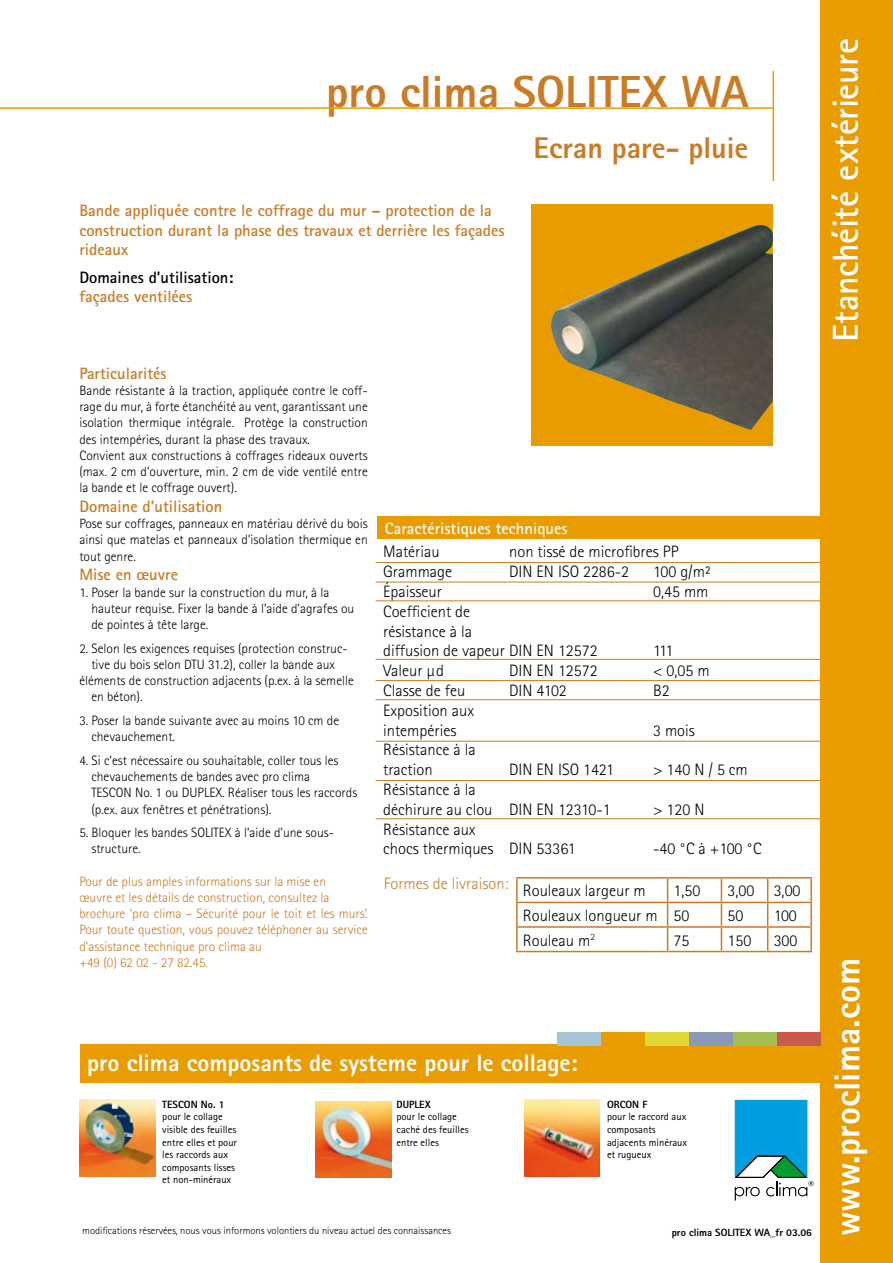
<style>
.page{position:relative;width:893px;height:1263px;background:#fff}
.page>*{position:absolute;margin:0;border:0;box-sizing:border-box;transform-origin:0 0}
.t1{font:800 45px "Agfa Rotis Sans Serif";color:#c97b25}
.t2{font:700 36px "Agfa Rotis Sans Serif";letter-spacing:-.015em;color:#fff}
.t3{font:800 36px "Agfa Rotis Sans Serif";color:#fff}
.t4{font:800 30px "Agfa Rotis Sans Serif";color:#c97b25}
.t5{font:800 24px "Agfa Rotis Sans Serif";color:#fff}
.t6{font:300 16.5px/19.8px "Agfa Rotis Sans Serif";color:#000}
.t7{font:700 16.5px/19.8px "Agfa Rotis Sans Serif";color:#c97b25}
.t8{font:700 16.5px "Agfa Rotis Sans Serif";color:#fff}
.t9{font:700 16.5px "Agfa Rotis Sans Serif";color:#000}
.t10{font:300 16.5px "Agfa Rotis Sans Serif";color:#c97b25}
.t11{font:300 13.5px/16.2px "Agfa Rotis Sans Serif";color:#000}
.t12{font:300 13.5px/16.2px "Agfa Rotis Sans Serif";color:#c97b25}
.t13{font:10.5px/12.6px "Agfa Rotis Sans Serif";color:#000}
.t14{font:300 10.5px "Agfa Rotis Sans Serif";color:#000}
.t15{font:800 10.5px "Agfa Rotis Sans Serif";color:#000}
</style>
<div class="page">
<hr style="left:376px;top:601px;width:514px;height:1px;background:#c97b25">
<hr style="left:376px;top:699px;width:514px;height:1px;background:#c97b25">
<hr style="left:376px;top:741px;width:514px;height:1px;background:#c97b25">
<hr style="left:376px;top:680px;width:514px;height:1px;background:#c97b25">
<hr style="left:376px;top:780px;width:514px;height:1px;background:#c97b25">
<hr style="left:376px;top:818px;width:514px;height:1px;background:#c97b25">
<hr style="left:376px;top:582px;width:514px;height:1px;background:#c97b25">
<hr style="left:376px;top:562px;width:514px;height:1px;background:#c97b25">
<hr style="left:376px;top:659px;width:514px;height:1px;background:#c97b25">
<div style="left:81px;top:1045px;width:746px;height:38px;background:#e89c00"></div>
<div style="left:820px;top:0;width:73px;height:1263px;background:#e89c00"></div>
<hr style="left:0;top:107px;width:773px;height:2px;background:#e89c00">
<hr style="left:772px;top:71px;width:2px;height:110px;background:#e89c00">
<svg style="left:735px;top:1100px;width:79px;height:100px"></svg>
<div style="left:531px;top:204px;width:242px;height:241px;background:#e89c00"></div>
<div style="left:557px;top:1032px;width:44px;height:13px;background:#a6c5d5"></div>
<div style="left:601px;top:1032px;width:44px;height:13px;background:#e89c00"></div>
<div style="left:645px;top:1032px;width:44px;height:13px;background:#e1d736"></div>
<div style="left:689px;top:1032px;width:44px;height:13px;background:#889ab5"></div>
<div style="left:733px;top:1032px;width:44px;height:13px;background:#a2bd51"></div>
<div style="left:777px;top:1032px;width:44px;height:13px;background:#ca584d"></div>
<img style="left:551px;top:224px;width:221px;height:206px">
<div style="left:377px;top:517px;width:462px;height:22px;background:#e89c00"></div>
<hr style="left:516px;top:877px;width:152px;height:1px;background:#c97b25">
<hr style="left:516px;top:878px;width:2px;height:24px;background:#c97b25">
<hr style="left:668px;top:877px;width:53px;height:1px;background:#c97b25">
<hr style="left:721px;top:877px;width:47px;height:1px;background:#c97b25">
<hr style="left:768px;top:877px;width:44px;height:1px;background:#c97b25">
<hr style="left:810px;top:878px;width:2px;height:24px;background:#c97b25">
<hr style="left:516px;top:902px;width:152px;height:1px;background:#c97b25">
<hr style="left:516px;top:903px;width:2px;height:23px;background:#c97b25">
<hr style="left:668px;top:902px;width:53px;height:1px;background:#c97b25">
<hr style="left:721px;top:902px;width:47px;height:1px;background:#c97b25">
<hr style="left:768px;top:902px;width:44px;height:1px;background:#c97b25">
<hr style="left:810px;top:903px;width:2px;height:23px;background:#c97b25">
<hr style="left:516px;top:926px;width:152px;height:2px;background:#c97b25">
<hr style="left:516px;top:928px;width:2px;height:23px;background:#c97b25">
<hr style="left:668px;top:926px;width:53px;height:2px;background:#c97b25">
<svg style="left:667px;top:878px;width:1px;height:73px"></svg>
<hr style="left:721px;top:926px;width:47px;height:2px;background:#c97b25">
<svg style="left:721px;top:878px;width:1px;height:73px"></svg>
<hr style="left:768px;top:926px;width:44px;height:2px;background:#c97b25">
<svg style="left:767px;top:878px;width:1px;height:73px"></svg>
<hr style="left:810px;top:928px;width:2px;height:23px;background:#c97b25">
<hr style="left:516px;top:951px;width:152px;height:1px;background:#c97b25">
<hr style="left:668px;top:951px;width:53px;height:1px;background:#c97b25">
<hr style="left:721px;top:951px;width:47px;height:1px;background:#c97b25">
<hr style="left:768px;top:951px;width:44px;height:1px;background:#c97b25">
<img style="left:524px;top:1100px;width:76px;height:76px">
<img style="left:79px;top:1100px;width:77px;height:76px">
<img style="left:315px;top:1101px;width:77px;height:77px">
<h1 class="t1" style="left:326px;top:64px;width:424px">pro clima SOLITEX WA</h1>
<h3 class="t4" style="left:533px;top:129px;width:216px">Ecran pare- pluie</h3>
<p class="t7" style="left:79px;top:200px;width:427px">Bande appliquée contre le coffrage du mur – protection de la construction durant la phase des travaux et derrière les façades rideaux</p>
<p class="t9" style="left:79px;top:267px;width:155px">Domaines d’utilisation:</p>
<p class="t7" style="left:79px;top:287px;width:115px">façades ventilées</p>
<p class="t7" style="left:79px;top:363px;width:89px">Particularités</p>
<p class="t11" style="left:79px;top:382px;width:290px">Bande résistante à la traction, appliquée contre le coff&shy;rage du mur, à forte étanchéité au vent, garantissant une isolation thermique intégrale. Protège la construction des intempéries, durant la phase des travaux.<br>Convient aux constructions à coffrages rideaux ouverts (max. 2 cm d’ouverture, min. 2 cm de vide ventilé entre la bande et le coffrage ouvert).</p>
<p class="t7" style="left:79px;top:496px;width:144px">Domaine d’utilisation</p>
<p class="t11" style="left:79px;top:515px;width:290px;text-align:justify">Pose sur coffrages, panneaux en matériau dérivé du bois ainsi que matelas et panneaux d’isolation thermique en tout genre.</p>
<p class="t7" style="left:79px;top:565px;width:100px">Mise en œuvre</p>
<p class="t11" style="left:91px;top:584px;width:264px;text-indent:-12px">1. Poser la bande sur la construction du mur, à la hauteur requise. Fixer la bande à l’aide d’agrafes ou de pointes à tête large.</p>
<p class="t11" style="left:79px;top:640px;width:270px">2. Selon les exigences requises (protection construc-</p>
<p class="t11" style="left:91px;top:656px;width:245px">tive du bois selon DTU 31.2), coller la bande aux</p>
<p class="t11" style="left:79px;top:672px;width:276px">éléments de construction adjacents (p.ex. à la semelle</p>
<p class="t11" style="left:91px;top:689px;width:53px">en béton).</p>
<p class="t11" style="left:91px;top:712px;width:249px;text-indent:-12px">3. Poser la bande suivante avec au moins 10 cm de chevauchement.</p>
<p class="t11" style="left:91px;top:752px;width:267px;text-indent:-12px">4. Si c’est nécessaire ou souhaitable, coller tous les chevauchements de bandes avec pro clima<br>TESCON No. 1 ou DUPLEX. Réaliser tous les raccords (p.ex. aux fenêtres et pénétrations).</p>
<p class="t11" style="left:91px;top:824px;width:244px;text-indent:-12px">5. Bloquer les bandes SOLITEX à l’aide d’une sous&shy;structure.</p>
<p class="t12" style="left:79px;top:873px;width:290px">Pour de plus amples informations sur la mise en<br>œuvre et les détails de construction, consultez la brochure ‘pro clima – Sécurité pour le toit et les murs’.<br>Pour toute question, vous pouvez téléphoner au service d’assistance technique pro clima au<br>+49 (0) 62 02 - 27 82.45.</p>
<p class="t8" style="left:385px;top:518px;width:184px">Caractéristiques techniques</p>
<p class="t6" style="left:383px;top:542px;width:58px">Matériau</p>
<p class="t6" style="left:509px;top:542px;width:171px">non tissé de microfibres PP</p>
<p class="t6" style="left:383px;top:562px;width:71px">Grammage</p>
<p class="t6" style="left:509px;top:562px;width:122px">DIN EN ISO 2286-2</p>
<p class="t6" style="left:653px;top:562px;width:59px">100 g/m²</p>
<p class="t6" style="left:383px;top:581px;width:60px">Épaisseur</p>
<p class="t6" style="left:653px;top:581px;width:57px">0,45 mm</p>
<p class="t6" style="left:383px;top:601px;width:216px">Coefficient de<br>résistance à la<br>diffusion de vapeur DIN EN 12572</p>
<p class="t6" style="left:653px;top:641px;width:22px">111</p>
<p class="t6" style="left:383px;top:661px;width:62px">Valeur µd</p>
<p class="t6" style="left:509px;top:661px;width:90px">DIN EN 12572</p>
<p class="t6" style="left:653px;top:661px;width:58px">&lt; 0,05 m</p>
<p class="t6" style="left:383px;top:680px;width:84px">Classe de feu</p>
<p class="t6" style="left:509px;top:680px;width:59px">DIN 4102</p>
<p class="t6" style="left:653px;top:680px;width:18px">B2</p>
<p class="t6" style="left:383px;top:700px;width:92px">Exposition aux intempéries</p>
<p class="t6" style="left:653px;top:720px;width:43px">3 mois</p>
<p class="t6" style="left:383px;top:740px;width:94px">Résistance à la traction</p>
<p class="t6" style="left:509px;top:760px;width:107px">DIN EN ISO 1421</p>
<p class="t6" style="left:653px;top:760px;width:96px">&gt; 140 N / 5 cm</p>
<p class="t6" style="left:383px;top:779px;width:229px">Résistance à la<br>déchirure au clou DIN EN 12310-1</p>
<p class="t6" style="left:653px;top:799px;width:53px">&gt; 120 N</p>
<p class="t6" style="left:383px;top:819px;width:194px">Résistance aux<br>chocs thermiques DIN 53361</p>
<p class="t6" style="left:653px;top:839px;width:110px">-40 °C à +100 °C</p>
<p class="t10" style="left:384px;top:873px;width:126px">Formes de livraison:</p>
<p class="t6" style="left:523px;top:881px;width:124px">Rouleaux largeur m</p>
<p class="t6" style="left:674px;top:881px;width:28px">1,50</p>
<p class="t6" style="left:727px;top:881px;width:75px">3,00 3,00</p>
<p class="t6" style="left:523px;top:905px;width:168px">Rouleaux longueur m 50</p>
<p class="t6" style="left:727px;top:905px;width:17px">50</p>
<p class="t6" style="left:774px;top:905px;width:25px">100</p>
<p class="t6" style="left:523px;top:930px;width:74px">Rouleau m<sup>2</sup></p>
<p class="t6" style="left:674px;top:930px;width:17px">75</p>
<p class="t6" style="left:727px;top:930px;width:25px">150</p>
<p class="t6" style="left:774px;top:930px;width:25px">300</p>
<h3 class="t5" style="left:87px;top:1048px;width:492px">pro clima composants de systeme pour le collage:</h3>
<p class="t15" style="left:162px;top:1097px;width:64px">TESCON No. 1</p>
<p class="t13" style="left:162px;top:1110px;width:76px">pour le collage visible des feuilles entre elles et pour les raccords aux composants lisses et non-minéraux</p>
<p class="t15" style="left:396px;top:1097px;width:36px">DUPLEX</p>
<p class="t13" style="left:396px;top:1110px;width:74px">pour le collage caché des feuilles entre elles</p>
<p class="t15" style="left:607px;top:1097px;width:42px">ORCON F</p>
<p class="t13" style="left:607px;top:1110px;width:82px">pour le raccord aux composants adjacents minéraux et rugueux</p>
<p class="t14" style="left:82px;top:1225px;width:370px">modifications réservées, nous vous informons volontiers du niveau actuel des connaissances</p>
<p class="t15" style="left:672px;top:1226px;width:142px">pro clima SOLITEX WA_fr 03.06</p>
<h2 class="t2" style="left:823px;top:342px;width:305px;rotate:-90deg">Etanchéité extérieure</h2>
<h2 class="t3" style="left:824px;top:1236px;width:280px;rotate:-90deg">www.proclima.com</h2>
</div>
